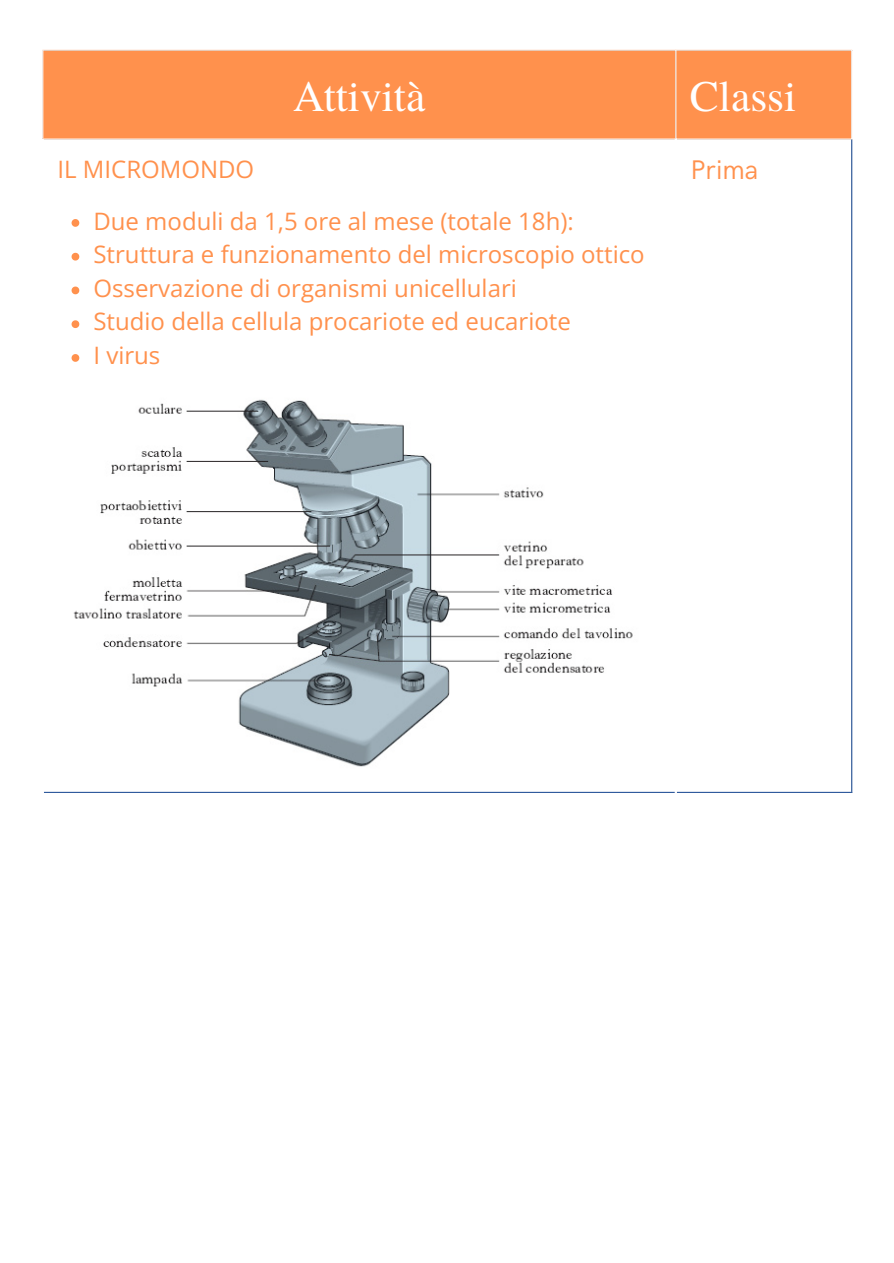
<style>
.page{position:relative;width:894px;height:1263px;background:#fff}
.page>*{position:absolute;margin:0;border:0;box-sizing:border-box;transform-origin:0 0}
.t1{font:43.5px "Te X Gyre Termes";color:#fff}
.t2{font:27px "HK Grotesk";color:#ff914d}
.t3{font:24px "Open Sans";color:#ff914d}
</style>
<div class="page">
<div style="left:43px;top:51px;width:808px;height:88px;background:#ff914d"></div>
<svg style="left:72px;top:219px;width:7px;height:8px"></svg>
<svg style="left:72px;top:253px;width:7px;height:8px"></svg>
<svg style="left:72px;top:287px;width:7px;height:7px"></svg>
<svg style="left:72px;top:320px;width:7px;height:8px"></svg>
<svg style="left:72px;top:354px;width:7px;height:8px"></svg>
<img style="left:73px;top:399px;width:560px;height:368px">
<hr style="left:675px;top:51px;width:1px;height:88px;background:#fff">
<hr style="left:851px;top:140px;width:1px;height:652px;background:#2c599d">
<hr style="left:44px;top:792px;width:808px;height:1px;background:#2c599d">
<hr style="left:674px;top:139px;width:2px;height:654px;background:#fff">
<p class="t1" style="left:293px;top:65px;width:134px">Attività</p>
<p class="t1" style="left:689px;top:65px;width:108px">Classi</p>
<p class="t3" style="left:57px;top:152px;width:198px">IL MICROMONDO</p>
<p class="t3" style="left:93px;top:204px;width:481px">Due moduli da 1,5 ore al mese (totale 18h):</p>
<p class="t3" style="left:93px;top:238px;width:552px">Struttura e funzionamento del microscopio ottico</p>
<p class="t3" style="left:93px;top:272px;width:425px">Osservazione di organismi unicellulari</p>
<p class="t3" style="left:93px;top:304px;width:479px">Studio della cellula procariote ed eucariote</p>
<p class="t3" style="left:93px;top:338px;width:68px">I virus</p>
<p class="t2" style="left:690px;top:155px;width:69px">Prima</p>
</div>
